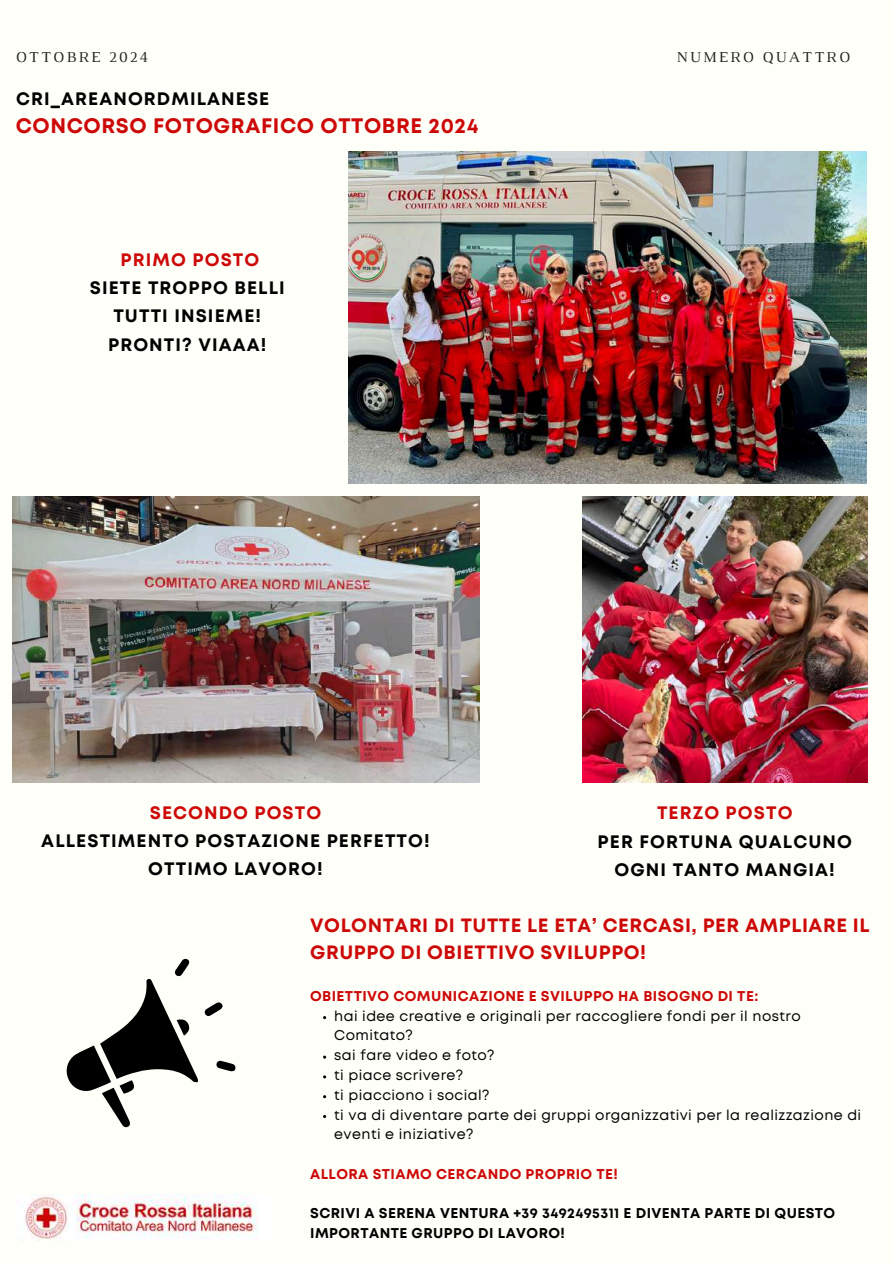
<style>
.page{position:relative;width:894px;height:1264px;background:#fff}
.page>*{position:absolute;margin:0;border:0;box-sizing:border-box;transform-origin:0 0}
.t1{font:700 21px "Mont";letter-spacing:.03em;color:#cd0908}
.t2{font:700 19.2px/26.5px "Mont";letter-spacing:.03em;color:#cd0908}
.t3{font:700 18px/28.2px "Mont";letter-spacing:.06em;color:#000;text-align:center}
.t4{font:700 18px "Mont";letter-spacing:.06em;color:#cd0908}
.t5{font:15.45px "Luthier";letter-spacing:.14em;color:#222}
.t6{font:14.1px/19.8px "Mont";letter-spacing:.03em;color:#000}
.t7{font:700 14.1px/19.8px "Mont";letter-spacing:.03em;color:#000}
.t8{font:700 14.1px "Mont";letter-spacing:.03em;color:#cd0908}
</style>
<div class="page">
<div style="left:0;top:0;width:893px;height:1263px;background:#fffff9"></div>
<img style="left:23px;top:1194px;width:235px;height:46px">
<svg style="left:67px;top:958px;width:168px;height:169px"></svg>
<img style="left:348px;top:151px;width:518px;height:332px">
<img style="left:12px;top:496px;width:467px;height:286px">
<img style="left:582px;top:496px;width:285px;height:286px">
<p class="t5" style="left:16px;top:52px;width:134px">OTTOBRE 2024</p>
<p class="t5" style="left:676px;top:52px;width:175px">NUMERO QUATTRO</p>
<p class="t3" style="left:16px;top:86px;width:254px">CRI_AREANORDMILANESE</p>
<h1 class="t1" style="left:16px;top:117px;width:464px">CONCORSO FOTOGRAFICO OTTOBRE 2024</h1>
<p class="t4" style="left:121px;top:253px;width:140px">PRIMO POSTO</p>
<p class="t3" style="left:90px;top:275px;width:196px">SIETE TROPPO BELLI<br>TUTTI INSIEME!<br>PRONTI? VIAAA!</p>
<p class="t4" style="left:150px;top:806px;width:173px">SECONDO POSTO</p>
<p class="t3" style="left:41px;top:828px;width:390px">ALLESTIMENTO POSTAZIONE PERFETTO!<br>OTTIMO LAVORO!</p>
<p class="t4" style="left:656px;top:806px;width:137px">TERZO POSTO</p>
<p class="t3" style="left:597px;top:828px;width:256px">PER FORTUNA QUALCUNO<br>OGNI TANTO MANGIA!</p>
<h2 class="t2" style="left:310px;top:913px;width:560px">VOLONTARI DI TUTTE LE ETA’ CERCASI, PER AMPLIARE IL<br>GRUPPO DI OBIETTIVO SVILUPPO!</h2>
<p class="t8" style="left:310px;top:990px;width:449px">OBIETTIVO COMUNICAZIONE E SVILUPPO HA BISOGNO DI TE:</p>
<p class="t6" style="left:334px;top:1006px;width:528px">hai idee creative e originali per raccogliere fondi per il nostro Comitato?<br>sai fare video e foto?<br>ti piace scrivere?<br>ti piacciono i social?<br>ti va di diventare parte dei gruppi organizzativi per la realizzazione di eventi e iniziative?</p>
<p class="t8" style="left:310px;top:1168px;width:309px">ALLORA STIAMO CERCANDO PROPRIO TE!</p>
<p class="t7" style="left:310px;top:1204px;width:526px">SCRIVI A SERENA VENTURA +39 3492495311 E DIVENTA PARTE DI QUESTO<br>IMPORTANTE GRUPPO DI LAVORO!</p>
</div>
